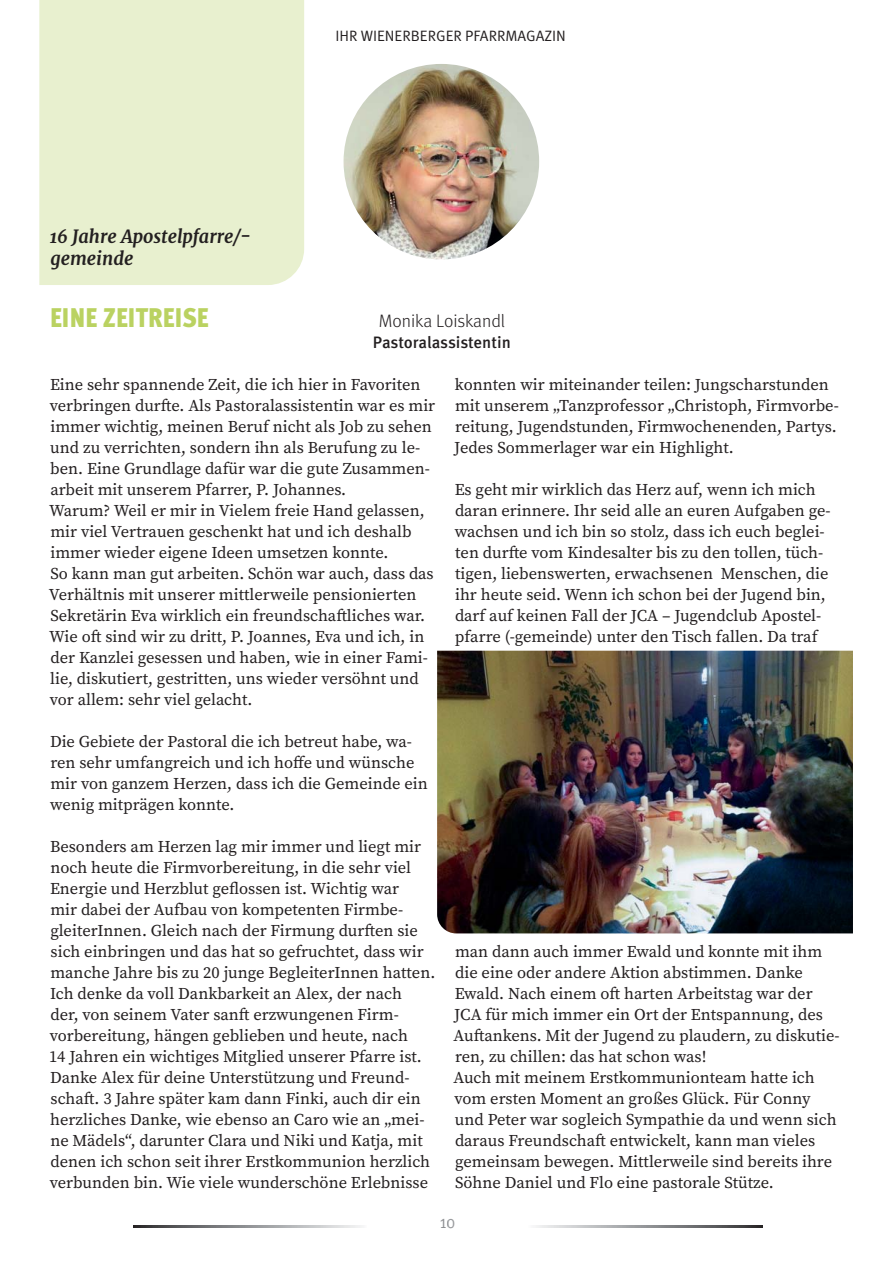
<style>
.page{position:relative;width:893px;height:1263px;background:#fff}
.page>*{position:absolute;margin:0;border:0;box-sizing:border-box;transform-origin:0 0}
.t1{font:900 condensed 27px "Meta Pro";color:#bad261}
.t2{font:italic 700 18px/21.6px "Merriweather";color:#231f20}
.t3{font:300 18px "Meta Pro";color:#231f20}
.t4{font:18px "Meta Pro Cond Norm";color:#8e9093}
.t5{font:16.5px/21px "Source Serif Pro";color:#231f20}
.t6{font:500 16.5px "Meta Pro";letter-spacing:-.005em;color:#231f20}
.t7{font:15px "Meta Pro Norm";color:#231f20}
</style>
<div class="page">
<img style="left:133px;top:1226px;width:229px;height:1px">
<img style="left:536px;top:1226px;width:226px;height:1px">
<img style="left:343px;top:64px;width:196px;height:195px;border-radius:50%">
<div style="left:39px;top:0;width:265px;height:285px;background:#e8f0cf"></div>
<img style="left:437px;top:651px;width:416px;height:282px">
<p class="t2" style="left:49px;top:226px;width:203px">16 Jahre Apostelpfarre/- gemeinde</p>
<h1 class="t1" style="left:50px;top:308px;width:160px">EINE ZEITREISE</h1>
<p class="t7" style="left:335px;top:30px;width:232px">IHR WIENERBERGER PFARRMAGAZIN</p>
<p class="t3" style="left:379px;top:314px;width:128px">Monika Loiskandl</p>
<p class="t6" style="left:373px;top:336px;width:139px">Pastoralassistentin</p>
<p class="t5" style="left:49px;top:375px;width:388px">Eine sehr spannende Zeit, die ich hier in Favoriten verbringen durfte. Als Pastoralassistentin war es mir immer wichtig, meinen Beruf nicht als Job zu sehen und zu verrichten, sondern ihn als Berufung zu le&shy;ben. Eine Grundlage dafür war die gute Zusammen&shy;arbeit mit unserem Pfarrer, P. Johannes.<br>Warum? Weil er mir in Vielem freie Hand gelassen, mir viel Vertrauen geschenkt hat und ich deshalb immer wieder eigene Ideen umsetzen konnte.<br>So kann man gut arbeiten. Schön war auch, dass das Verhältnis mit unserer mittlerweile pensionierten Sekretärin Eva wirklich ein freundschaftliches war.<br>Wie oft sind wir zu dritt, P. Joannes, Eva und ich, in der Kanzlei gesessen und haben, wie in einer Fami&shy;lie, diskutiert, gestritten, uns wieder versöhnt und vor allem: sehr viel gelacht.</p>
<p class="t5" style="left:50px;top:732px;width:379px">Die Gebiete der Pastoral die ich betreut habe, wa&shy;ren sehr umfangreich und ich hoffe und wünsche mir von ganzem Herzen, dass ich die Gemeinde ein wenig mitprägen konnte.</p>
<p class="t5" style="left:49px;top:837px;width:388px">Besonders am Herzen lag mir immer und liegt mir noch heute die Firmvorbereitung, in die sehr viel Energie und Herzblut geflossen ist. Wichtig war<br>mir dabei der Aufbau von kompetenten Firmbe&shy;gleiterInnen. Gleich nach der Firmung durften sie sich einbringen und das hat so gefruchtet, dass wir manche Jahre bis zu 20 junge BegleiterInnen hatten.<br>Ich denke da voll Dankbarkeit an Alex, der nach<br>der, von seinem Vater sanft erzwungenen Firm&shy;vorbereitung, hängen geblieben und heute, nach<br>14 Jahren ein wichtiges Mitglied unserer Pfarre ist.<br>Danke Alex für deine Unterstützung und Freund&shy;schaft. 3 Jahre später kam dann Finki, auch dir ein herzliches Danke, wie ebenso an Caro wie an „mei&shy;ne Mädels“, darunter Clara und Niki und Katja, mit denen ich schon seit ihrer Erstkommunion herzlich verbunden bin. Wie viele wunderschöne Erlebnisse</p>
<p class="t5" style="left:454px;top:375px;width:386px">konnten wir miteinander teilen: Jungscharstunden mit unserem „Tanzprofessor „Christoph, Firmvorbe&shy;reitung, Jugendstunden, Firmwochenenden, Partys.<br>Jedes Sommerlager war ein Highlight.</p>
<p class="t5" style="left:454px;top:480px;width:377px">Es geht mir wirklich das Herz auf, wenn ich mich daran erinnere. Ihr seid alle an euren Aufgaben ge&shy;wachsen und ich bin so stolz, dass ich euch beglei&shy;ten durfte vom Kindesalter bis zu den tollen, tüch&shy;tigen, liebenswerten, erwachsenen Menschen, die ihr heute seid. Wenn ich schon bei der Jugend bin, darf auf keinen Fall der JCA – Jugendclub Apostel&shy;pfarre (-gemeinde) unter den Tisch fallen. Da traf</p>
<p class="t5" style="left:453px;top:942px;width:388px">man dann auch immer Ewald und konnte mit ihm die eine oder andere Aktion abstimmen. Danke Ewald. Nach einem oft harten Arbeitstag war der JCA für mich immer ein Ort der Entspannung, des Auftankens. Mit der Jugend zu plaudern, zu diskutie&shy;ren, zu chillen: das hat schon was!<br>Auch mit meinem Erstkommunionteam hatte ich vom ersten Moment an großes Glück. Für Conny und Peter war sogleich Sympathie da und wenn sich daraus Freundschaft entwickelt, kann man vieles gemeinsam bewegen. Mittlerweile sind bereits ihre Söhne Daniel und Flo eine pastorale Stütze.</p>
<p class="t4" style="left:440px;top:1211px;width:17px">10</p>
</div>
